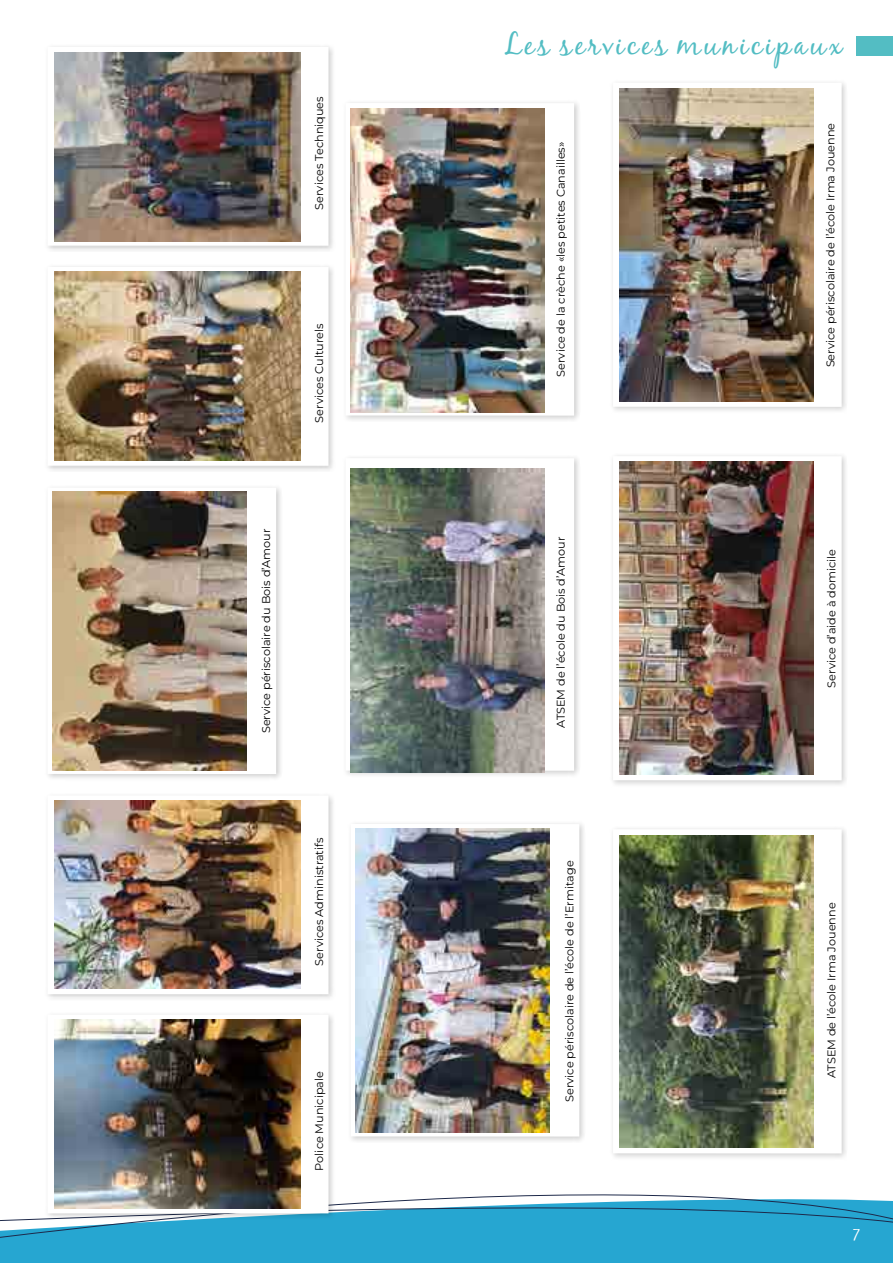
<style>
.page{position:relative;width:893px;height:1263px;background:#fff}
.page>*{position:absolute;margin:0;border:0;box-sizing:border-box;transform-origin:0 0}
.t1{font:30px "Black Jack";letter-spacing:.115em;color:#53bdc3}
.t2{font:15px "Black Jack";color:#fff}
.t3{font:11.25px "Montserrat";color:#000}
</style>
<div class="page">
<svg style="left:0;top:1194px;width:893px;height:69px;background:#40aed3"></svg>
<div style="left:857px;top:37px;width:36px;height:19px;background:#53bdc3"></div>
<div style="left:44px;top:44px;width:291px;height:208px;background:#000;opacity:.19"></div>
<div style="left:52px;top:52px;width:272px;height:189px;background:#fff"></div>
<div style="left:342px;top:100px;width:239px;height:322px;background:#000;opacity:.19"></div>
<div style="left:350px;top:108px;width:219px;height:303px;background:#fff"></div>
<div style="left:345px;top:103px;width:229px;height:313px;border:9px solid #fff"></div>
<div style="left:44px;top:484px;width:239px;height:297px;background:#000;opacity:.19"></div>
<div style="left:52px;top:492px;width:219px;height:277px;background:#fff"></div>
<div style="left:48px;top:488px;width:228px;height:286px;border:9px solid #fff"></div>
<div style="left:610px;top:79px;width:238px;height:335px;background:#000;opacity:.19"></div>
<div style="left:618px;top:87px;width:219px;height:315px;background:#fff"></div>
<div style="left:610px;top:453px;width:238px;height:334px;background:#000;opacity:.19"></div>
<div style="left:618px;top:461px;width:219px;height:315px;background:#fff"></div>
<div style="left:610px;top:826px;width:238px;height:334px;background:#000;opacity:.19"></div>
<div style="left:618px;top:834px;width:219px;height:315px;background:#fff"></div>
<div style="left:342px;top:455px;width:239px;height:322px;background:#000;opacity:.19"></div>
<div style="left:350px;top:463px;width:219px;height:303px;background:#fff"></div>
<div style="left:347px;top:821px;width:239px;height:322px;background:#000;opacity:.19"></div>
<div style="left:355px;top:829px;width:220px;height:303px;background:#fff"></div>
<div style="left:44px;top:264px;width:291px;height:208px;background:#000;opacity:.19"></div>
<div style="left:52px;top:272px;width:272px;height:189px;background:#fff"></div>
<div style="left:44px;top:792px;width:291px;height:208px;background:#000;opacity:.19"></div>
<div style="left:52px;top:800px;width:272px;height:189px;background:#fff"></div>
<div style="left:44px;top:1011px;width:291px;height:209px;background:#000;opacity:.19"></div>
<div style="left:52px;top:1019px;width:272px;height:190px;background:#fff"></div>
<img style="left:351px;top:468px;width:194px;height:304px">
<img style="left:619px;top:835px;width:194px;height:312px">
<img style="left:351px;top:108px;width:194px;height:304px">
<img style="left:53px;top:492px;width:194px;height:278px">
<img style="left:356px;top:828px;width:194px;height:304px">
<img style="left:619px;top:89px;width:194px;height:312px">
<img style="left:619px;top:462px;width:194px;height:312px">
<img style="left:54px;top:801px;width:246px;height:188px">
<img style="left:54px;top:272px;width:246px;height:189px">
<img style="left:54px;top:52px;width:246px;height:189px">
<img style="left:54px;top:1019px;width:246px;height:189px">
<p class="t3" style="left:312px;top:210px;width:115px;rotate:-90deg">Services Techniques</p>
<p class="t3" style="left:312px;top:423px;width:101px;rotate:-90deg">Services Culturels</p>
<p class="t3" style="left:259px;top:733px;width:206px;rotate:-90deg">Service périscolaire du Bois d’Amour</p>
<p class="t3" style="left:312px;top:965px;width:129px;rotate:-90deg">Services Administratifs</p>
<p class="t3" style="left:312px;top:1170px;width:101px;rotate:-90deg">Police Municipale</p>
<h1 class="t1" style="left:504px;top:26px;width:339px">Les services municipaux</h1>
<p class="t3" style="left:553px;top:377px;width:237px;rotate:-90deg">Service de la crèche «les petites Canailles»</p>
<p class="t3" style="left:823px;top:367px;width:246px;rotate:-90deg">Service périscolaire de l’école Irma Jouenne</p>
<p class="t3" style="left:553px;top:728px;width:193px;rotate:-90deg">ATSEM de l’école du Bois d’Amour</p>
<p class="t3" style="left:562px;top:1102px;width:243px;rotate:-90deg">Service périscolaire de l’école de l’Ermitage</p>
<p class="t3" style="left:824px;top:688px;width:140px;rotate:-90deg">Service d’aide à domicile</p>
<p class="t3" style="left:824px;top:1078px;width:177px;rotate:-90deg">ATSEM de l’école Irma Jouenne</p>
<h2 class="t2" style="left:853px;top:1223px;width:8px">7</h2>
</div>
